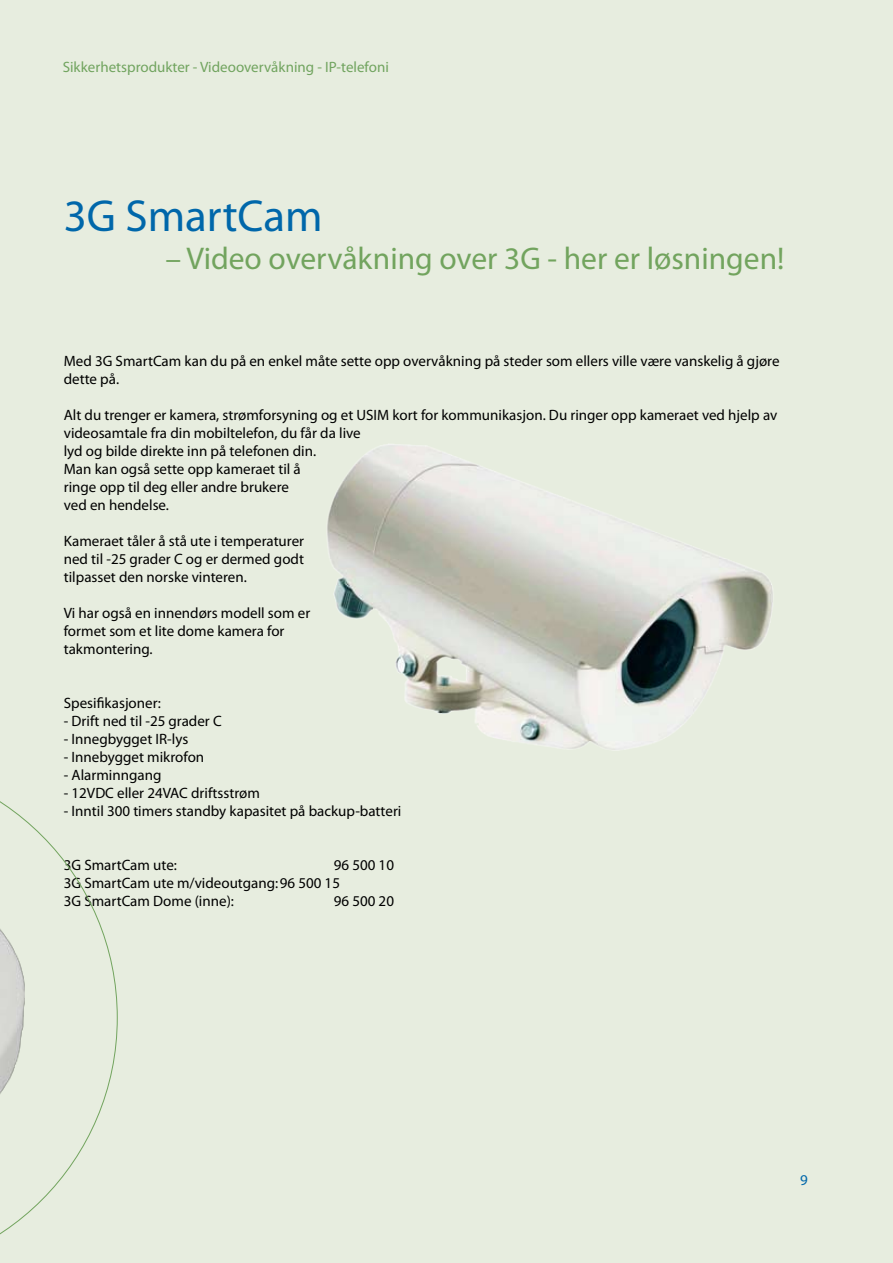
<style>
.page{position:relative;width:893px;height:1263px;background:#e7eddf}
.page>*{position:absolute;margin:0;border:0;box-sizing:border-box;transform-origin:0 0}
.t1{font:45px "Myriad Pro";color:#0067aa}
.t2{font:31.5px "Myriad Pro";color:#72a45e}
.t3{font:15px/18px "Myriad Pro";color:#000}
.t4{font:15px "Myriad Pro";color:#71a45f}
.t5{font:15px "Myriad Pro";color:#0067aa}
</style>
<div class="page">
<svg style="left:0;top:801px;width:118px;height:434px"></svg>
<img style="left:327px;top:444px;width:446px;height:307px">
<img style="left:0;top:868px;width:24px;height:288px">
<p class="t4" style="left:63px;top:58px;width:328px">Sikkerhetsprodukter - Videoovervåkning - IP-telefoni</p>
<p class="t4" style="left:201px;top:58px;width:136px">GSM-kommunikasjon</p>
<h1 class="t1" style="left:64px;top:188px;width:260px">3G SmartCam</h1>
<h2 class="t2" style="left:165px;top:239px;width:621px">– Video overvåkning over 3G - her er løsningen!</h2>
<p class="t3" style="left:64px;top:351px;width:717px">Med 3G SmartCam kan du på en enkel måte sette opp overvåkning på steder som ellers ville være vanskelig å gjøre dette på.</p>
<p class="t3" style="left:64px;top:405px;width:715px">Alt du trenger er kamera, strømforsyning og et USIM kort for kommunikasjon. Du ringer opp kameraet ved hjelp av videosamtale fra din mobiltelefon, du får da live<br>lyd og bilde direkte inn på telefonen din.<br>Man kan også sette opp kameraet til å<br>ringe opp til deg eller andre brukere<br>ved en hendelse.</p>
<p class="t3" style="left:64px;top:531px;width:242px;text-align:justify">Kameraet tåler å stå ute i temperaturer ned til -25 grader C og er dermed godt tilpasset den norske vinteren.</p>
<p class="t3" style="left:64px;top:603px;width:248px">Vi har også en innendørs modell som er formet som et lite dome kamera for takmontering.</p>
<p class="t3" style="left:64px;top:693px;width:99px">Spesifikasjoner:</p>
<p class="t3" style="left:64px;top:711px;width:159px">- Drift ned til -25 grader C</p>
<p class="t3" style="left:64px;top:729px;width:126px">- Innegbygget IR-lys</p>
<p class="t3" style="left:64px;top:747px;width:142px">- Innebygget mikrofon</p>
<p class="t3" style="left:64px;top:765px;width:99px">- Alarminngang</p>
<p class="t3" style="left:64px;top:783px;width:198px">- 12VDC eller 24VAC driftsstrøm</p>
<p class="t3" style="left:64px;top:801px;width:339px">- Inntil 300 timers standby kapasitet på backup-batteri</p>
<p class="t3" style="left:64px;top:855px;width:115px">3G SmartCam ute:</p>
<p class="t3" style="left:64px;top:855px;width:332px;text-indent:270px">96 500 10<br>3G SmartCam ute m/videoutgang:96 500 15<br>3G SmartCam Dome (inne):</p>
<p class="t3" style="left:334px;top:891px;width:62px">96 500 20</p>
<p class="t5" style="left:800px;top:1171px;width:9px">9</p>
</div>
